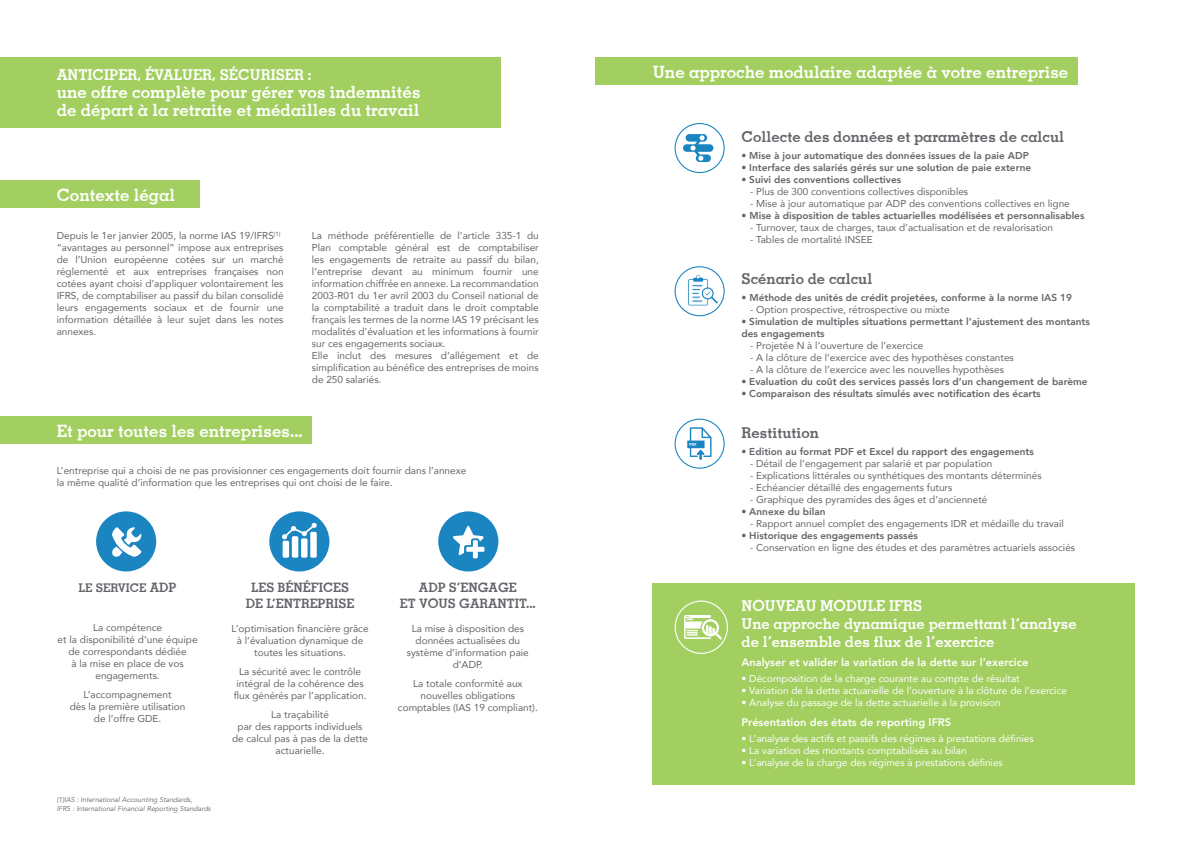
<style>
.page{position:relative;width:1191px;height:842px;background:#fff}
.page>*{position:absolute;margin:0;border:0;box-sizing:border-box;transform-origin:0 0}
.t1{font:700 17px "Memphis";color:#fff}
.t2{font:700 15px "Memphis";color:#fff}
.t3{font:700 15px "Memphis";color:#64656a}
.t4{font:700 13px "Memphis";color:#64656a}
.t5{font:700 12px "Memphis";color:#64656a}
.t6{font:800 11px "Avenir";color:#fff}
.t7{font:10px/12px "Avenir";color:#64656a;text-align:center}
.t8{font:800 10px "Avenir";color:#64656a}
.t9{font:10px "Avenir";color:#fff}
.t10{font:italic 7px "Avenir";color:#64656a}
.s1{font-size:13px}
.s2{font-weight:400}
</style>
<div class="page">
<div style="left:0;top:57px;width:500px;height:71px;background:#a2cf5f"></div>
<div style="left:0;top:180px;width:199px;height:28px;background:#a2cf5f"></div>
<div style="left:595px;top:57px;width:482px;height:27px;background:#a2cf5f"></div>
<div style="left:0;top:416px;width:312px;height:28px;background:#a2cf5f"></div>
<div style="left:96px;top:511px;width:60px;height:60px;background:#1b85c2;border-radius:50%"></div>
<svg style="left:112px;top:527px;width:30px;height:30px"></svg>
<div style="left:269px;top:511px;width:60px;height:60px;background:#1b85c2;border-radius:50%"></div>
<svg style="left:282px;top:523px;width:35px;height:16px"></svg>
<div style="left:310px;top:532px;width:7px;height:26px;background:#fff;border-radius:2px"></div>
<div style="left:301px;top:538px;width:6px;height:20px;background:#fff;border-radius:2px"></div>
<div style="left:292px;top:536px;width:6px;height:22px;background:#fff;border-radius:2px"></div>
<div style="left:283px;top:541px;width:6px;height:17px;background:#fff;border-radius:2px"></div>
<div style="left:438px;top:511px;width:60px;height:60px;background:#1b85c2;border-radius:50%"></div>
<svg style="left:453px;top:526px;width:31px;height:32px"></svg>
<div style="left:674px;top:123px;width:50px;height:50px;border:1px solid #1b85c2;border-radius:50%"></div>
<svg style="left:683px;top:134px;width:30px;height:28px"></svg>
<div style="left:674px;top:266px;width:50px;height:50px;border:1px solid #1b85c2;border-radius:50%"></div>
<svg style="left:687px;top:274px;width:31px;height:32px"></svg>
<div style="left:674px;top:419px;width:50px;height:50px;border:1px solid #1b85c2;border-radius:50%"></div>
<svg style="left:687px;top:427px;width:24px;height:33px"></svg>
<div style="left:652px;top:583px;width:482px;height:202px;background:#a2cf5f"></div>
<div style="left:674px;top:600px;width:54px;height:54px;border:1px solid #fff;border-radius:50%"></div>
<svg style="left:684px;top:615px;width:38px;height:24px"></svg>
<p class="t2" style="left:57px;top:65px;width:256px">ANTICIPER, ÉVALUER, SÉCURISER :</p>
<p class="t1" style="left:57px;top:81px;width:365px">une offre complète pour gérer vos indemnités</p>
<p class="t1" style="left:57px;top:99px;width:364px">de départ à la retraite et médailles du travail</p>
<p class="t1" style="left:57px;top:185px;width:120px">Contexte légal</p>
<p class="t7" style="left:57px;top:229px;width:225px">Depuis le 1er janvier 2005, la norme IAS 19/IFRS<sup>(1)</sup></p>
<p class="t7" style="left:57px;top:241px;width:228px;text-align:justify">“avantages au personnel” impose aux entreprises de l’Union européenne cotées sur un marché réglementé et aux entreprises françaises non cotées ayant choisi d’appliquer volontairement les IFRS, de comptabiliser au passif du bilan consolidé leurs engagements sociaux et de fournir une information détaillée à leur sujet dans les notes annexes.</p>
<p class="t7" style="left:312px;top:229px;width:228px;text-align:justify">La méthode préférentielle de l’article 335-1 du Plan comptable général est de comptabiliser les engagements de retraite au passif du bilan, l’entreprise devant au minimum fournir une information chiffrée en annexe. La recommandation 2003-R01 du 1er avril 2003 du Conseil national de la comptabilité a traduit dans le droit comptable français les termes de la norme IAS 19 précisant les modalités d’évaluation et les informations à fournir sur ces engagements sociaux.</p>
<p class="t7" style="left:312px;top:349px;width:228px;text-align:justify">Elle inclut des mesures d’allégement et de simplification au bénéfice des entreprises de moins de 250 salariés.</p>
<p class="t1" style="left:57px;top:420px;width:248px">Et pour toutes les entreprises...</p>
<p class="t7" style="left:57px;top:464px;width:411px">L’entreprise qui a choisi de ne pas provisionner ces engagements doit fournir dans l’annexe</p>
<p class="t7" style="left:57px;top:476px;width:338px">la même qualité d’information que les entreprises qui ont choisi de le faire.</p>
<p class="t5" style="left:79px;top:580px;width:99px">LE SERVICE <span class="s1">ADP</span></p>
<p class="t7" style="left:93px;top:621px;width:70px">La compétence</p>
<p class="t7" style="left:58px;top:633px;width:141px">et la disponibilité d’une équipe de correspondants dédiée<br>à la mise en place de vos engagements.</p>
<p class="t7" style="left:84px;top:688px;width:90px">L’accompagnement</p>
<p class="t7" style="left:70px;top:700px;width:117px">dès la première utilisation</p>
<p class="t7" style="left:94px;top:712px;width:69px">de l’offre GDE.</p>
<p class="t10" style="left:57px;top:795px;width:137px">(1)IAS : International Accounting Standards,</p>
<p class="t10" style="left:57px;top:804px;width:156px">IFRS : International Financial Reporting Standards</p>
<p class="t4" style="left:251px;top:579px;width:99px">LES BÉNÉFICES</p>
<p class="t4" style="left:246px;top:595px;width:110px">DE L’ENTREPRISE</p>
<p class="t7" style="left:232px;top:622px;width:138px">L’optimisation financière grâce à l’évaluation dynamique de toutes les situations.</p>
<p class="t7" style="left:234px;top:665px;width:134px">La sécurité avec le contrôle intégral de la cohérence des flux générés par l’application.</p>
<p class="t7" style="left:271px;top:708px;width:59px">La traçabilité</p>
<p class="t7" style="left:232px;top:720px;width:138px">par des rapports individuels de calcul pas à pas de la dette actuarielle.</p>
<p class="t4" style="left:419px;top:579px;width:99px">ADP S’ENGAGE</p>
<p class="t4" style="left:400px;top:595px;width:137px">ET VOUS GARANTIT...</p>
<p class="t7" style="left:407px;top:622px;width:123px">La mise à disposition des données actualisées du système d’information paie d’ADP.</p>
<p class="t7" style="left:398px;top:677px;width:141px">La totale conformité aux nouvelles obligations comptables (IAS 19 compliant).</p>
<p class="t1" style="left:652px;top:61px;width:417px">Une approche modulaire adaptée à votre entreprise</p>
<p class="t3" style="left:741px;top:127px;width:324px">Collecte des données et paramètres de calcul</p>
<p class="t8" style="left:741px;top:147px;width:289px"><span class="s2">•</span> Mise à jour automatique des données issues de la paie ADP</p>
<p class="t8" style="left:741px;top:159px;width:291px"><span class="s2">•</span> Interface des salariés gérés sur une solution de paie externe</p>
<p class="t8" style="left:741px;top:171px;width:161px"><span class="s2">•</span> Suivi des conventions collectives</p>
<p class="t7" style="left:750px;top:185px;width:220px">- Plus de 300 conventions collectives disponibles</p>
<p class="t7" style="left:750px;top:197px;width:321px">- Mise à jour automatique par ADP des conventions collectives en ligne</p>
<p class="t8" style="left:741px;top:207px;width:344px">• Mise à disposition de tables actuarielles modélisées et personnalisables</p>
<p class="t7" style="left:750px;top:221px;width:305px">- Turnover, taux de charges, taux d’actualisation et de revalorisation</p>
<p class="t7" style="left:750px;top:233px;width:124px">- Tables de mortalité INSEE</p>
<p class="t3" style="left:741px;top:269px;width:132px">Scénario de calcul</p>
<p class="t8" style="left:741px;top:290px;width:332px">• Méthode des unités de crédit projetées, conforme à la norme IAS 19</p>
<p class="t7" style="left:750px;top:303px;width:201px">- Option prospective, rétrospective ou mixte</p>
<p class="t8" style="left:741px;top:314px;width:350px"><span class="s2">•</span> Simulation de multiples situations permettant l’ajustement des montants</p>
<p class="t8" style="left:741px;top:326px;width:85px">des engagements</p>
<p class="t7" style="left:750px;top:339px;width:175px">- Projetée N à l’ouverture de l’exercice</p>
<p class="t7" style="left:750px;top:351px;width:265px">- A la clôture de l’exercice avec des hypothèses constantes</p>
<p class="t7" style="left:750px;top:363px;width:255px">- A la clôture de l’exercice avec les nouvelles hypothèses</p>
<p class="t8" style="left:741px;top:374px;width:347px"><span class="s2">•</span> Evaluation du coût des services passés lors d’un changement de barème</p>
<p class="t8" style="left:741px;top:386px;width:301px"><span class="s2">•</span> Comparaison des résultats simulés avec notification des écarts</p>
<p class="t3" style="left:741px;top:424px;width:79px">Restitution</p>
<p class="t8" style="left:741px;top:444px;width:294px"><span class="s2">•</span> Edition au format PDF et Excel du rapport des engagements</p>
<p class="t7" style="left:750px;top:458px;width:244px">- Détail de l’engagement par salarié et par population</p>
<p class="t7" style="left:750px;top:470px;width:293px">- Explications littérales ou synthétiques des montants déterminés</p>
<p class="t7" style="left:750px;top:482px;width:204px">- Echéancier détaillé des engagements futurs</p>
<p class="t7" style="left:750px;top:494px;width:239px">- Graphique des pyramides des âges et d’ancienneté</p>
<p class="t8" style="left:741px;top:504px;width:85px"><span class="s2">•</span> Annexe du bilan</p>
<p class="t7" style="left:750px;top:518px;width:315px">- Rapport annuel complet des engagements IDR et médaille du travail</p>
<p class="t8" style="left:741px;top:528px;width:178px"><span class="s2">•</span> Historique des engagements passés</p>
<p class="t7" style="left:750px;top:542px;width:326px">- Conservation en ligne des études et des paramètres actuariels associés</p>
<p class="t2" style="left:741px;top:596px;width:182px">NOUVEAU MODULE IFRS</p>
<p class="t2" style="left:741px;top:614px;width:337px">Une approche dynamique permettant l’analyse</p>
<p class="t2" style="left:741px;top:632px;width:254px">de l’ensemble des flux de l’exercice</p>
<p class="t6" style="left:741px;top:654px;width:288px">Analyser et valider la variation de la dette sur l’exercice</p>
<p class="t9" style="left:741px;top:671px;width:280px">• Décomposition de la charge courante au compte de résultat</p>
<p class="t9" style="left:741px;top:683px;width:327px">• Variation de la dette actuarielle de l’ouverture à la clôture de l’exercice</p>
<p class="t9" style="left:741px;top:695px;width:261px">• Analyse du passage de la dette actuarielle à la provision</p>
<p class="t6" style="left:741px;top:713px;width:211px">Présentation des états de reporting IFRS</p>
<p class="t9" style="left:741px;top:730px;width:294px">• L’analyse des actifs et passifs des régimes à prestations définies</p>
<p class="t9" style="left:741px;top:742px;width:227px">• La variation des montants comptabilisés au bilan</p>
<p class="t9" style="left:741px;top:754px;width:263px">• L’analyse de la charge des régimes à prestations définies</p>
</div>
